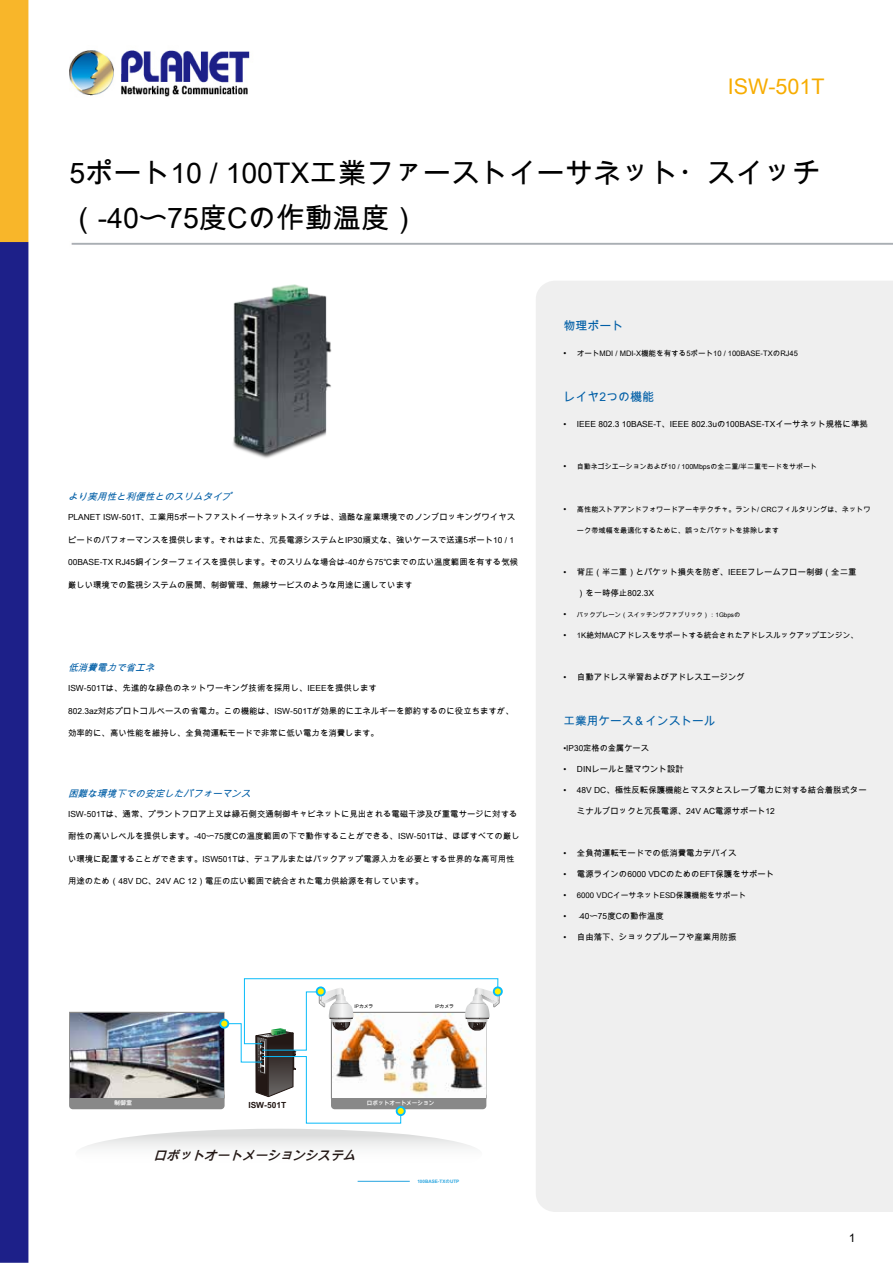
<style>
.page{position:relative;width:893px;height:1263px;background:#fff}
.page>*{position:absolute;margin:0;border:0;box-sizing:border-box;transform-origin:0 0}
.t1{font:28.35px/45px "Arial Unicode MS";color:#000}
.t2{font:21.45px "Arial Unicode MS";color:#f7ac00}
.t3{font:italic 700 12.6px "Arial Unicode MS";color:#231815}
.t4{font:12px "Arial Unicode MS";color:#005ea6}
.t5{font:12px "Arial Unicode MS";color:#000}
.t6{font:11.7px "Arial Unicode MS";color:#005ea6}
.t7{font:italic 9.6px "Arial Unicode MS";color:#005ea6}
.t8{font:8.4px "Arial Unicode MS";color:#000}
.t9{font:700 8.4px "Arial Unicode MS";color:#231815}
.t10{font:8.25px "Arial Unicode MS";color:#000}
.t11{font:7.8px "Arial Unicode MS";color:#000}
.t12{font:7.65px "Arial Unicode MS";color:#000}
.t13{font:7.5px "Arial Unicode MS";color:#000}
.t14{font:7.2px "Arial Unicode MS";color:#000}
.t15{font:7.05px "Arial Unicode MS";color:#000}
.t16{font:6.3px "Arial Unicode MS";color:#000}
.t17{font:700 6px "Arial Unicode MS";color:#fff}
.t18{font:700 5.7px "Arial Unicode MS";color:#fff}
.t19{font:4.8px "Arial Unicode MS";color:#000}
.t20{font:700 4.65px "Arial Unicode MS";color:#2ca6e0}
.s1{font-size:8.4px}
.s2{font-size:6.3px}
</style>
<div class="page">
<img style="left:0;top:0;width:893px;height:1263px">
<div style="left:536px;top:281px;width:357px;height:931px;background:#efefef"></div>
<div style="left:493px;top:986px;width:10px;height:10px;border:2px solid #08bbf9;border-radius:50%"></div>
<img style="left:69px;top:978px;width:430px;height:201px">
<div style="left:397px;top:1107px;width:8px;height:8px;background:#fff000;border-radius:50%"></div>
<div style="left:396px;top:1106px;width:10px;height:10px;border:2px solid #08bbf9;border-radius:50%"></div>
<hr style="left:358px;top:1181px;width:52px;height:1px;background:#2ca6e0">
<img style="left:225px;top:280px;width:111px;height:179px">
<h2 class="t2" style="left:728px;top:71px;width:98px">ISW-501T</h2>
<h1 class="t1" style="left:69px;top:150px;width:752px">5ポート10 / 100TX工業ファーストイーサネット・スイッチ（-40〜75度Cの作動温度）</h1>
<p class="t7" style="left:68px;top:489px;width:169px">より実用性と利便性とのスリムタイプ</p>
<p class="t8" style="left:68px;top:511px;width:449px">PLANET ISW-501T、工業用5ポートファストイーサネットスイッチは、過酷な産業環境でのノンブロッキングワイヤス</p>
<p class="t8" style="left:68px;top:534px;width:448px">ピードのパフォーマンスを提供します。それはまた、冗長電源システムとIP30頑丈な、強いケースで送達5ポート10 / 1</p>
<p class="t8" style="left:68px;top:556px;width:452px">00BASE-TX RJ45銅インターフェイスを提供します。そのスリムな場合は-40から75℃までの広い温度範囲を有する気候</p>
<p class="t8" style="left:68px;top:579px;width:346px">厳しい環境での監視システムの展開、制御管理、無線サービスのような用途に適しています</p>
<p class="t7" style="left:68px;top:660px;width:92px">低消費電力で省エネ</p>
<p class="t8" style="left:68px;top:682px;width:310px">ISW-501Tは、先進的な緑色のネットワーキング技術を採用し、IEEEを提供します</p>
<p class="t8" style="left:68px;top:704px;width:447px">802.3az対応プロトコルベースの省電力。この機能は、ISW-501Tが効果的にエネルギーを節約するのに役立ちますが、</p>
<p class="t8" style="left:68px;top:727px;width:312px">効率的に、高い性能を維持し、全負荷運転モードで非常に低い電力を消費します。</p>
<p class="t7" style="left:68px;top:786px;width:188px">困難な環境下での安定したパフォーマンス</p>
<p class="t8" style="left:68px;top:808px;width:451px">ISW-501Tは、通常、プラントフロア上又は縁石側交通制御キャビネットに見出される電磁干渉及び重電サージに対する</p>
<p class="t8" style="left:68px;top:830px;width:453px">耐性の高いレベルを提供します。-40〜75度Cの温度範囲の下で動作することができる、ISW-501Tは、ほぼすべての厳し</p>
<p class="t8" style="left:68px;top:853px;width:448px">い環境に配置することができます。ISW501Tは、デュアルまたはバックアップ電源入力を必要とする世界的な高可用性</p>
<p class="t8" style="left:68px;top:875px;width:357px">用途のため（48V DC、24V AC 12）電圧の広い範囲で統合された電力供給源を有しています。</p>
<p class="t19" style="left:354px;top:1003px;width:20px">IPカメラ</p>
<p class="t19" style="left:435px;top:1003px;width:20px">IPカメラ</p>
<p class="t17" style="left:114px;top:1099px;width:20px">制御室</p>
<p class="t18" style="left:367px;top:1099px;width:69px">ロボットオートメーション</p>
<p class="t9" style="left:248px;top:1099px;width:39px">ISW-501T</p>
<h3 class="t3" style="left:153px;top:1146px;width:208px">ロボットオートメーションシステム</h3>
<p class="t20" style="left:417px;top:1178px;width:43px">100BASE-TXのUTP</p>
<h3 class="t4" style="left:563px;top:317px;width:62px">物理ポート</h3>
<p class="t13" style="left:563px;top:348px;width:236px"><span class="s1">•</span> オートMDI / MDI-X機能を有する5ポート10 / 100BASE-TXのRJ45</p>
<h3 class="t4" style="left:563px;top:388px;width:92px">レイヤ2つの機能</h3>
<p class="t8" style="left:563px;top:418px;width:306px">• IEEE 802.3 10BASE-T、IEEE 802.3uの100BASE-TXイーサネット規格に準拠</p>
<p class="t15" style="left:563px;top:462px;width:255px"><span class="s1">•</span> 自動ネゴシエーションおよび10 / 100Mbpsの全二重/半二重モードをサポート</p>
<p class="t14" style="left:563px;top:504px;width:309px"><span class="s1">•</span> 高性能ストアアンドフォワードアーキテクチャ。ラント/ CRCフィルタリングは、ネットワ</p>
<p class="t14" style="left:577px;top:525px;width:203px">ーク帯域幅を最適化するために、誤ったパケットを排除します</p>
<p class="t8" style="left:563px;top:565px;width:295px">• 背圧（半二重）とパケット損失を防ぎ、IEEEフレームフロー制御（全二重</p>
<p class="t8" style="left:577px;top:586px;width:79px">）を一時停止802.3X</p>
<p class="t16" style="left:563px;top:610px;width:178px"><span class="s1">•</span> バックプレーン（スイッチングファブリック）：1Gbpsの</p>
<p class="t12" style="left:563px;top:629px;width:296px"><span class="s1">•</span> 1K絶対MACアドレスをサポートする統合されたアドレスルックアップエンジン、</p>
<p class="t8" style="left:563px;top:671px;width:183px">• 自動アドレス学習およびアドレスエージング</p>
<h3 class="t6" style="left:563px;top:712px;width:154px">工業用ケース＆インストール</h3>
<p class="t10" style="left:563px;top:742px;width:87px">•IP30定格の金属ケース</p>
<p class="t8" style="left:563px;top:763px;width:122px">• DINレールと壁マウント設計</p>
<p class="t8" style="left:563px;top:784px;width:305px">• 48V DC、極性反転保護機能とマスタとスレーブ電力に対する結合着脱式ター</p>
<p class="t8" style="left:577px;top:805px;width:199px">ミナルブロックと冗長電源、24V AC電源サポート12</p>
<p class="t8" style="left:563px;top:847px;width:175px">• 全負荷運転モードでの低消費電力デバイス</p>
<p class="t8" style="left:563px;top:868px;width:212px">• 電源ラインの6000 VDCのためのEFT保護をサポート</p>
<p class="t11" style="left:563px;top:890px;width:184px"><span class="s1">•</span> 6000 VDCイーサネットESD保護機能をサポート</p>
<p class="t8" style="left:563px;top:910px;width:102px">• <span class="s2">-</span> 40〜75度Cの動作温度</p>
<p class="t8" style="left:563px;top:931px;width:175px">• 自由落下、ショックプルーフや産業用防振</p>
<h3 class="t5" style="left:849px;top:1229px;width:8px">1</h3>
</div>
